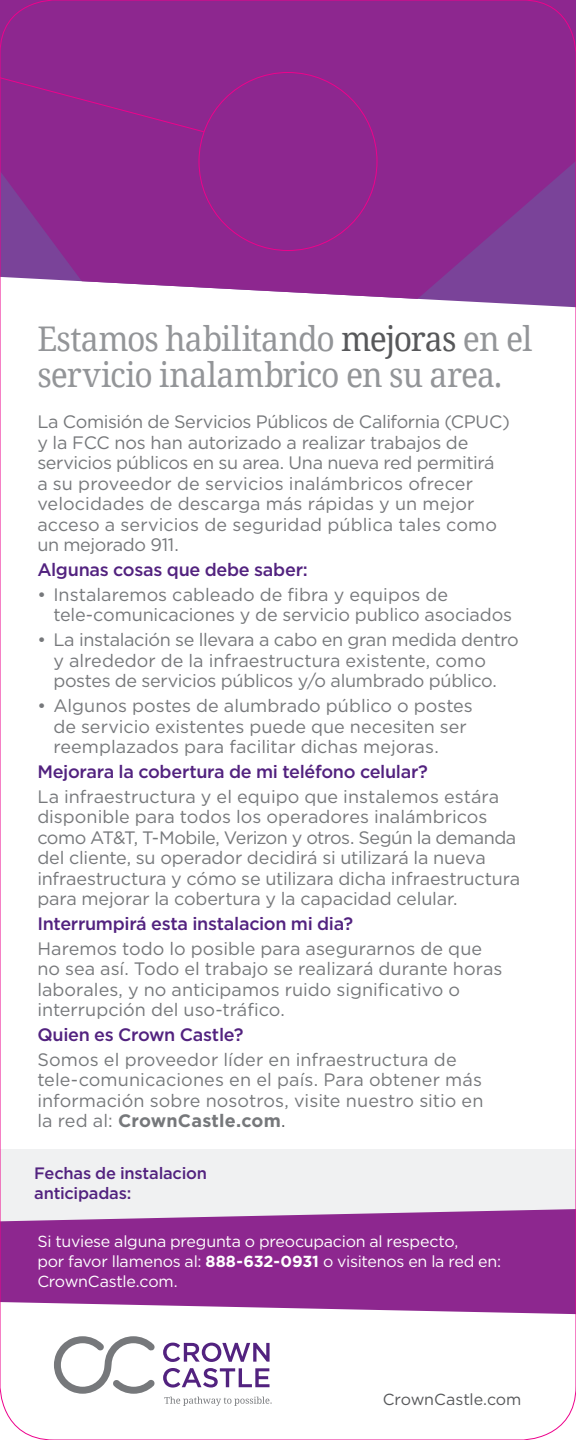
<style>
.page{position:relative;width:576px;height:1440px;background:#fff}
.page>*{position:absolute;margin:0;border:0;box-sizing:border-box;transform-origin:0 0}
.t1{font:34px/36px "Noto Serif";letter-spacing:-.025em;color:#939598;scale:.94 1}
.t2{font:18px/20.4px "Gotham";letter-spacing:-.005em;color:#76787b}
.t3{font:500 18px "Gotham";letter-spacing:-.015em;color:#52227f}
.t4{font:500 16.4px/20px "Gotham";letter-spacing:-.015em;color:#52227f}
.t5{font:16px/20px "Gotham";letter-spacing:-.015em;color:#fff}
.t6{font:16px "Gotham";letter-spacing:-.005em;color:#57585a}
.s1{color:#57585a}
.s2{font-weight:700}
</style>
<div class="page">
<svg style="left:54px;top:1336px;width:218px;height:70px"></svg>
<svg style="left:0;top:0;width:576px;height:299px;background:#8f2f93"></svg>
<div style="left:0;top:1149px;width:576px;height:85px;background:#f0f1f2"></div>
<svg style="left:2px;top:1209px;width:572px;height:105px;background:#993f9b"></svg>
<div style="left:0;top:77px;width:205px;height:56px;background:#8d278f"></div>
<p class="t1" style="left:37px;top:319px;width:528px">Estamos habilitando <span class="s1">mejoras</span> en el servicio inalambrico en su area.</p>
<p class="t2" style="left:37px;top:411px;width:474px">La Comisión de Servicios Públicos de California (CPUC) y la FCC nos han autorizado a realizar trabajos de servicios públicos en su area. Una nueva red permitirá<br>a su proveedor de servicios inalámbricos ofrecer velocidades de descarga más rápidas y un mejor acceso a servicios de seguridad pública tales como un mejorado 911.</p>
<p class="t3" style="left:37px;top:558px;width:272px">Algunas cosas que debe saber:</p>
<p class="t2" style="left:53px;top:584px;width:460px;text-indent:-16px">• Instalaremos cableado de fibra y equipos de tele-comunicaciones y de servicio publico asociados</p>
<p class="t2" style="left:53px;top:629px;width:467px;text-indent:-16px">• La instalación se llevara a cabo en gran medida dentro y alrededor de la infraestructura existente, como postes de servicios públicos y/o alumbrado público.</p>
<p class="t2" style="left:53px;top:695px;width:421px;text-indent:-16px">• Algunos postes de alumbrado público o postes de servicio existentes puede que necesiten ser reemplazados para facilitar dichas mejoras.</p>
<p class="t3" style="left:37px;top:760px;width:392px">Mejorara la cobertura de mi teléfono celular?</p>
<p class="t2" style="left:37px;top:786px;width:484px">La infraestructura y el equipo que instalemos estára disponible para todos los operadores inalámbricos como AT&amp;T, T-Mobile, Verizon y otros. Según la demanda del cliente, su operador decidirá si utilizará la nueva infraestructura y cómo se utilizara dicha infraestructura para mejorar la cobertura y la capacidad celular.</p>
<p class="t3" style="left:37px;top:912px;width:317px">Interrumpirá esta instalacion mi dia?</p>
<p class="t2" style="left:37px;top:938px;width:467px">Haremos todo lo posible para asegurarnos de que no sea así. Todo el trabajo se realizará durante horas laborales, y no anticipamos ruido significativo o interrupción del uso-tráfico.</p>
<p class="t3" style="left:37px;top:1023px;width:208px">Quien es Crown Castle?</p>
<p class="t2" style="left:37px;top:1049px;width:448px">Somos el proveedor líder en infraestructura de tele-comunicaciones en el país. Para obtener más información sobre nosotros, visite nuestro sitio en la red al: <span class="s2">CrownCastle.com</span><span class="s1">.</span></p>
<p class="t4" style="left:34px;top:1163px;width:174px">Fechas de instalacion anticipadas:</p>
<p class="t5" style="left:37px;top:1231px;width:465px">Si tuviese alguna pregunta o preocupacion al respecto,<br>por favor llamenos al: <span class="s2">888-632-0931</span> o visitenos en la red en:<br>CrownCastle.com.</p>
<p class="t6" style="left:383px;top:1389px;width:140px">CrownCastle.com</p>
</div>
